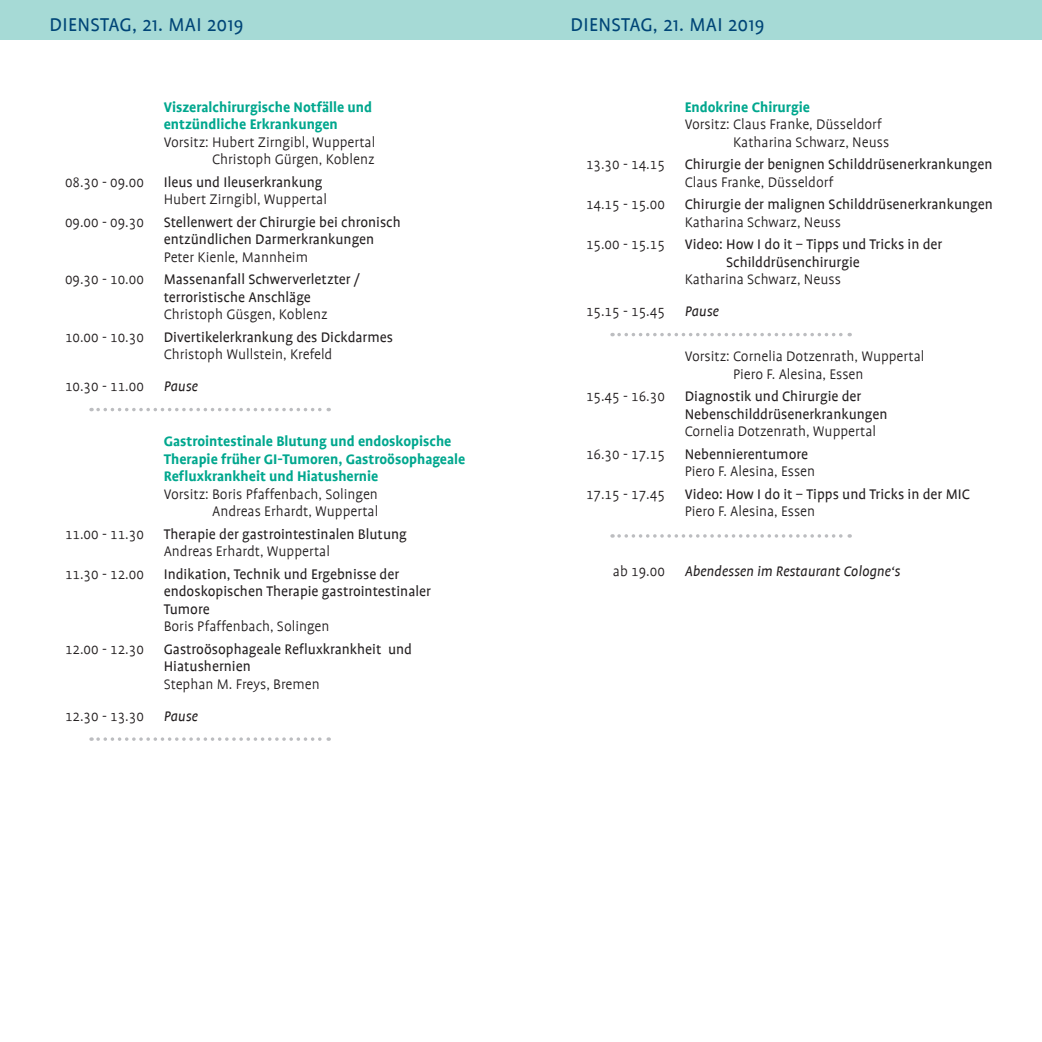
<style>
.page{position:relative;width:1042px;height:1042px;background:#fff}
.page>*{position:absolute;margin:0;border:0;box-sizing:border-box;transform-origin:0 0}
.t1{font:21px "Profile";letter-spacing:.015em;color:#004577}
.t2{font:15.75px/17.5px "Profile";color:#231f20}
.t3{font:300 15.75px/17.5px "Profile";color:#231f20;text-align:right}
.t4{font:700 15.75px/17.5px "Profile";color:#00a78e}
.t5{font:300 15.75px "Profile SC";color:#231f20}
.t6{font:italic 15.75px "Profile";color:#231f20}
.s1{font-family:"Profile"}
</style>
<div class="page">
<div style="left:0;top:0;width:1042px;height:40px;background:#a6dad6"></div>
<svg style="left:98px;top:408px;width:231px;height:3px"></svg>
<svg style="left:98px;top:737px;width:231px;height:4px"></svg>
<svg style="left:619px;top:333px;width:231px;height:3px"></svg>
<svg style="left:619px;top:534px;width:231px;height:4px"></svg>
<h1 class="t1" style="left:50px;top:14px;width:196px">DIENSTAG, 21. MAI 2019</h1>
<h1 class="t1" style="left:570px;top:14px;width:196px">DIENSTAG, 21. MAI 2019</h1>
<p class="t4" style="left:164px;top:98px;width:210px">Viszeralchirurgische Notfälle und entzündliche Erkrankungen</p>
<p class="t3" style="left:164px;top:133px;width:213px">Vorsitz: Hubert Zirngibl, Wuppertal<br>Christoph Gürgen, Koblenz</p>
<p class="t5" style="left:65px;top:174px;width:80px">08.30 - 09.00</p>
<p class="t2" style="left:164px;top:173px;width:160px">Ileus und Ileuserkrankung</p>
<p class="t3" style="left:164px;top:191px;width:165px">Hubert Zirngibl, Wuppertal</p>
<p class="t5" style="left:65px;top:214px;width:80px">09.00 - 09.30</p>
<p class="t2" style="left:164px;top:213px;width:239px">Stellenwert der Chirurgie bei chronisch entzündlichen Darmerkrankungen</p>
<p class="t3" style="left:164px;top:248px;width:146px">Peter Kienle, Mannheim</p>
<p class="t5" style="left:65px;top:271px;width:80px">09.30 - 10.00</p>
<p class="t2" style="left:164px;top:271px;width:198px">Massenanfall Schwerverletzter / terroristische Anschläge</p>
<p class="t3" style="left:164px;top:306px;width:165px">Christoph Güsgen, Koblenz</p>
<p class="t5" style="left:65px;top:329px;width:80px">10.00 - 10.30</p>
<p class="t2" style="left:164px;top:328px;width:231px">Divertikelerkrankung des Dickdarmes</p>
<p class="t3" style="left:164px;top:346px;width:170px">Christoph Wullstein, Krefeld</p>
<p class="t5" style="left:65px;top:379px;width:80px">10.30 - 11.00</p>
<p class="t6" style="left:164px;top:378px;width:36px">Pause</p>
<p class="t4" style="left:164px;top:432px;width:303px">Gastrointestinale Blutung und endoskopische<br>Therapie früher GI-Tumoren, Gastroösophageale<br>Refluxkrankheit und Hiatushernie</p>
<p class="t3" style="left:164px;top:485px;width:216px">Vorsitz: Boris Pfaffenbach, Solingen<br>Andreas Erhardt, Wuppertal</p>
<p class="t5" style="left:65px;top:526px;width:80px">11.00 - 11.30</p>
<p class="t2" style="left:164px;top:525px;width:245px">Therapie der gastrointestinalen Blutung</p>
<p class="t3" style="left:164px;top:543px;width:168px">Andreas Erhardt, Wuppertal</p>
<p class="t5" style="left:65px;top:566px;width:80px">11.30 - 12.00</p>
<p class="t2" style="left:164px;top:565px;width:269px">Indikation, Technik und Ergebnisse der endoskopischen Therapie gastrointestinaler<br>Tumore</p>
<p class="t3" style="left:164px;top:618px;width:167px">Boris Pfaffenbach, Solingen</p>
<p class="t5" style="left:65px;top:641px;width:80px">12.00 - 12.30</p>
<p class="t2" style="left:164px;top:640px;width:250px">Gastroösophageale Refluxkrankheit und<br>Hiatushernien</p>
<p class="t3" style="left:164px;top:675px;width:158px">Stephan M. Freys, Bremen</p>
<p class="t5" style="left:65px;top:708px;width:80px">12.30 - 13.30</p>
<p class="t6" style="left:164px;top:708px;width:36px">Pause</p>
<p class="t4" style="left:685px;top:98px;width:127px">Endokrine Chirurgie</p>
<p class="t3" style="left:733px;top:116px;width:158px;text-align:left;text-indent:-48px">Vorsitz: Claus Franke, Düsseldorf<br>Katharina Schwarz, Neuss</p>
<p class="t5" style="left:586px;top:156px;width:80px">13.30 - 14.15</p>
<p class="t2" style="left:685px;top:156px;width:309px">Chirurgie der benignen Schilddrüsenerkrankungen</p>
<p class="t3" style="left:685px;top:173px;width:150px">Claus Franke, Düsseldorf</p>
<p class="t5" style="left:586px;top:196px;width:80px">14.15 - 15.00</p>
<p class="t2" style="left:685px;top:196px;width:309px">Chirurgie der malignen Schilddrüsenerkrankungen</p>
<p class="t3" style="left:685px;top:213px;width:158px">Katharina Schwarz, Neuss</p>
<p class="t5" style="left:586px;top:236px;width:80px">15.00 - 15.15</p>
<p class="t2" style="left:726px;top:236px;width:218px;text-indent:-41px">Video: How I do it – Tipps und Tricks in der<br>Schilddrüsenchirurgie</p>
<p class="t3" style="left:685px;top:271px;width:158px">Katharina Schwarz, Neuss</p>
<p class="t5" style="left:586px;top:304px;width:80px">15.15 - 15.45</p>
<p class="t6" style="left:685px;top:303px;width:36px">Pause</p>
<p class="t3" style="left:733px;top:348px;width:193px;text-align:left;text-indent:-48px">Vorsitz: Cornelia Dotzenrath, Wuppertal<br>Piero F. Alesina, Essen</p>
<p class="t5" style="left:586px;top:388px;width:80px">15.45 - 16.30</p>
<p class="t2" style="left:685px;top:388px;width:204px">Diagnostik und Chirurgie der<br>Nebenschilddrüsenerkrankungen</p>
<p class="t3" style="left:685px;top:423px;width:193px">Cornelia Dotzenrath, Wuppertal</p>
<p class="t5" style="left:586px;top:446px;width:80px">16.30 - 17.15</p>
<p class="t2" style="left:685px;top:445px;width:125px">Nebennierentumore</p>
<p class="t3" style="left:685px;top:463px;width:132px">Piero F. Alesina, Essen</p>
<p class="t5" style="left:586px;top:486px;width:80px">17.15 - 17.45</p>
<p class="t2" style="left:685px;top:485px;width:287px">Video: How I do it – Tipps und Tricks in der MIC</p>
<p class="t3" style="left:685px;top:503px;width:132px">Piero F. Alesina, Essen</p>
<p class="t5" style="left:613px;top:563px;width:53px"><span class="s1">ab</span> 19.00</p>
<p class="t6" style="left:685px;top:563px;width:217px">Abendessen im Restaurant Cologne‘s</p>
</div>
